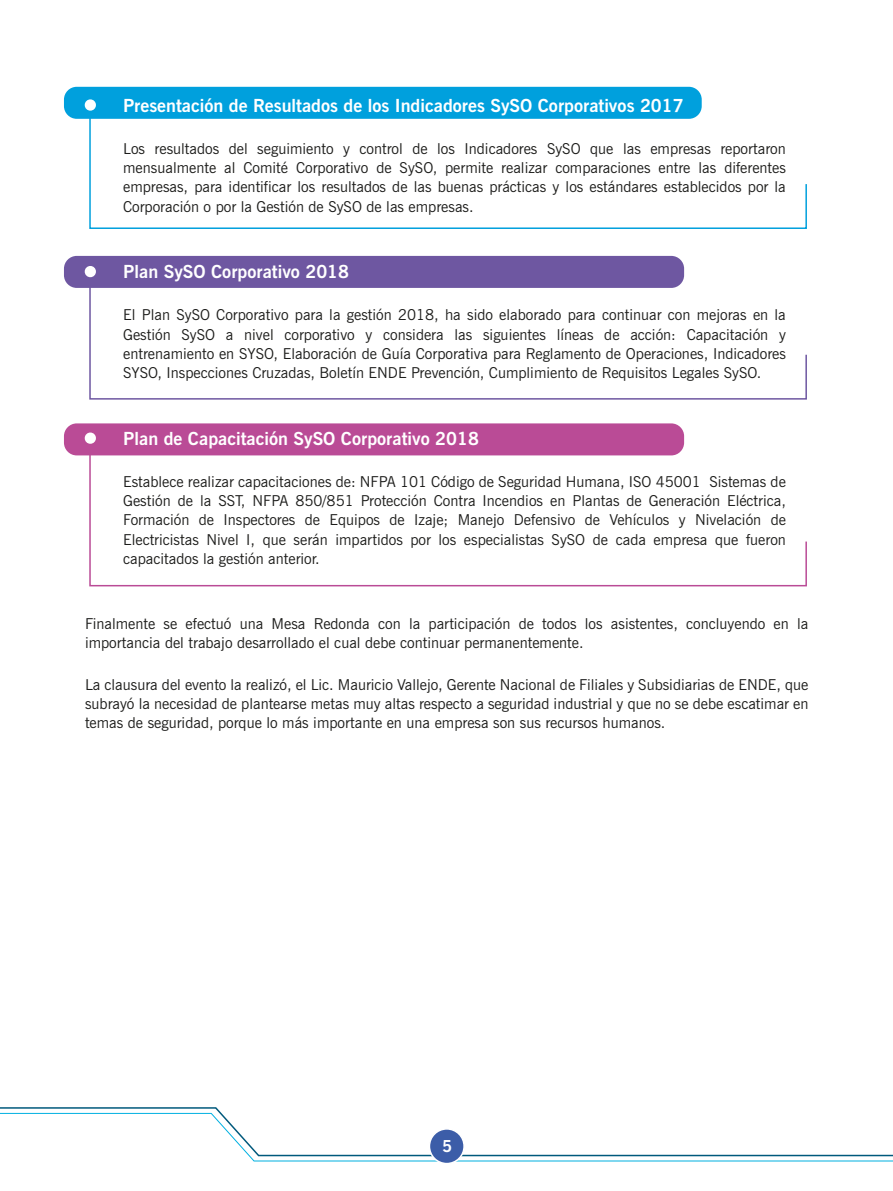
<style>
.page{position:relative;width:893px;height:1191px;background:#fff}
.page>*{position:absolute;margin:0;border:0;box-sizing:border-box;transform-origin:0 0}
.t1{font:700 18px "News Gothic BT";color:#fff}
.t2{font:700 16.5px "News Gothic BT";color:#fff}
.t3{font:15px/19.4px "News Gothic BT";color:#1d1d1b;text-align:justify}
</style>
<div class="page">
<svg style="left:89px;top:274px;width:718px;height:126px"></svg>
<svg style="left:89px;top:437px;width:718px;height:150px"></svg>
<svg style="left:0;top:1107px;width:221px;height:5px"></svg>
<svg style="left:0;top:1112px;width:893px;height:49px"></svg>
<div style="left:429px;top:1129px;width:35px;height:34px;background:#3c5da8;border-radius:50%"></div>
<div style="left:429px;top:1128px;width:36px;height:36px;border:2px solid #fff;border-radius:50%"></div>
<div style="left:64px;top:87px;width:638px;height:32px;background:#00a0dd;border-radius:13px"></div>
<div style="left:64px;top:256px;width:620px;height:32px;background:#6e57a1;border-radius:13px"></div>
<div style="left:64px;top:423px;width:620px;height:32px;background:#ba4b96;border-radius:13px"></div>
<svg style="left:89px;top:103px;width:718px;height:126px"></svg>
<div style="left:85px;top:99px;width:11px;height:12px;border:6px solid #fff;border-radius:50%"></div>
<div style="left:85px;top:266px;width:11px;height:11px;border:6px solid #fff;border-radius:50%"></div>
<div style="left:85px;top:432px;width:11px;height:12px;border:6px solid #fff;border-radius:50%"></div>
<p class="t1" style="left:85px;top:94px;width:600px">• Presentación de Resultados de los Indicadores SySO Corporativos 2017</p>
<p class="t3" style="left:123px;top:138px;width:664px">Los resultados del seguimiento y control de los Indicadores SySO que las empresas reportaron mensualmente al Comité Corporativo de SySO, permite realizar comparaciones entre las diferentes empresas, para identificar los resultados de las buenas prácticas y los estándares establecidos por la Corporación o por la Gestión de SySO de las empresas.</p>
<p class="t1" style="left:85px;top:261px;width:266px">• Plan SySO Corporativo 2018</p>
<p class="t3" style="left:123px;top:305px;width:664px">El Plan SySO Corporativo para la gestión 2018, ha sido elaborado para continuar con mejoras en la Gestión SySO a nivel corporativo y considera las siguientes líneas de acción: Capacitación y entrenamiento en SYSO, Elaboración de Guía Corporativa para Reglamento de Operaciones, Indicadores SYSO, Inspecciones Cruzadas, Boletín ENDE Prevención, Cumplimiento de Requisitos Legales SySO.</p>
<p class="t1" style="left:85px;top:427px;width:395px">• Plan de Capacitación SySO Corporativo 2018</p>
<p class="t3" style="left:123px;top:471px;width:664px">Establece realizar capacitaciones de: NFPA 101 Código de Seguridad Humana, ISO 45001 Sistemas de Gestión de la SST, NFPA 850/851 Protección Contra Incendios en Plantas de Generación Eléctrica, Formación de Inspectores de Equipos de Izaje; Manejo Defensivo de Vehículos y Nivelación de Electricistas Nivel I, que serán impartidos por los especialistas SySO de cada empresa que fueron capacitados la gestión anterior.</p>
<p class="t3" style="left:85px;top:613px;width:725px">Finalmente se efectuó una Mesa Redonda con la participación de todos los asistentes, concluyendo en la importancia del trabajo desarrollado el cual debe continuar permanentemente.</p>
<p class="t3" style="left:85px;top:674px;width:725px">La clausura del evento la realizó, el Lic. Mauricio Vallejo, Gerente Nacional de Filiales y Subsidiarias de ENDE, que subrayó la necesidad de plantearse metas muy altas respecto a seguridad industrial y que no se debe escatimar en temas de seguridad, porque lo más importante en una empresa son sus recursos humanos.</p>
<p class="t2" style="left:442px;top:1136px;width:11px">5</p>
</div>
